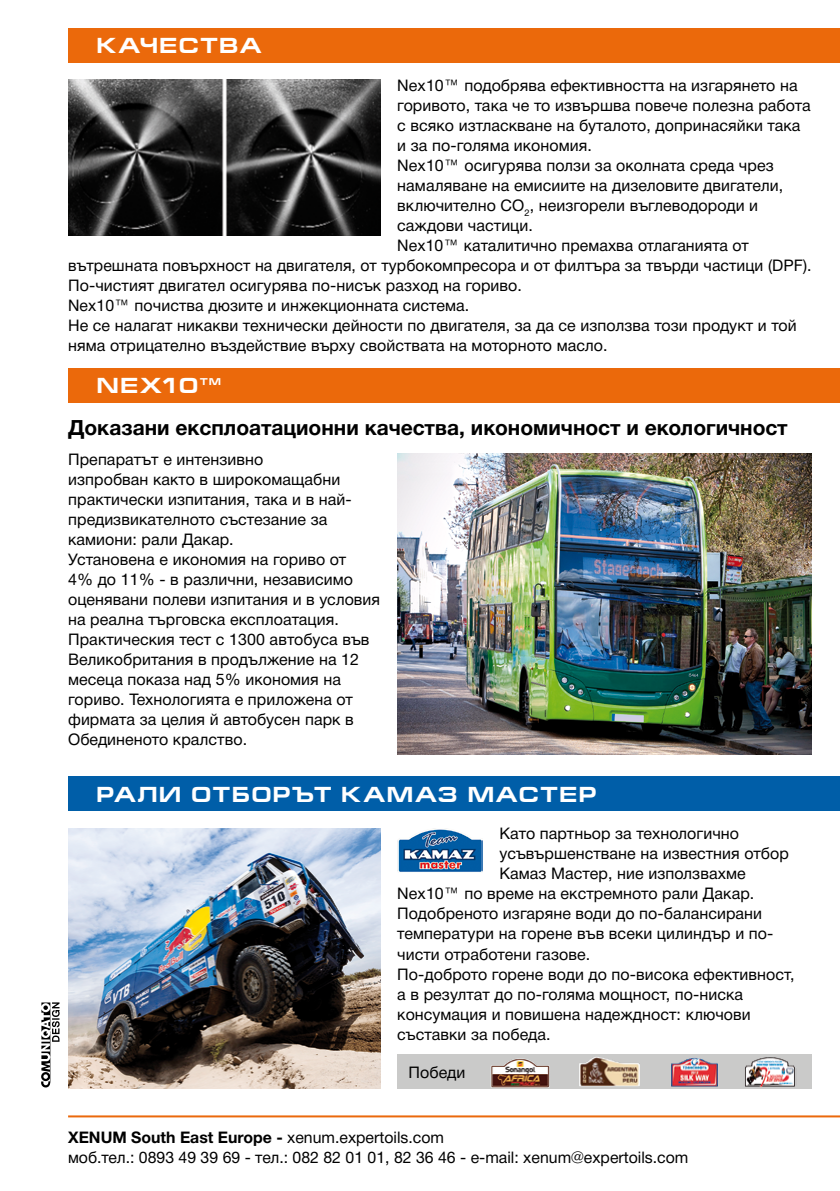
<style>
.page{position:relative;width:840px;height:1191px;background:#fff}
.page>*{position:absolute;margin:0;border:0;box-sizing:border-box;transform-origin:0 0}
.t1{font:700 22px "Europe Ext";letter-spacing:.06em;color:#fff}
.t2{font:700 21px "Helvetica Neue Cyr";color:#000}
.t3{font:16px/20px "Helvetica Neue Cyr";letter-spacing:.005em;color:#000}
.s1{font-weight:700}
</style>
<div class="page">
<img style="left:68px;top:79px;width:312px;height:156px">
<div style="left:68px;top:28px;width:771px;height:34px;background:#eb690b"></div>
<div style="left:68px;top:369px;width:771px;height:34px;background:#eb690b"></div>
<img style="left:397px;top:454px;width:414px;height:300px">
<div style="left:68px;top:777px;width:771px;height:34px;background:#005ea8"></div>
<hr style="left:68px;top:1115px;width:771px;height:2px;background:#eb690b">
<img style="left:397px;top:828px;width:85px;height:44px">
<img style="left:68px;top:828px;width:312px;height:260px">
<div style="left:397px;top:1054px;width:414px;height:35px;background:#cacac9"></div>
<img style="left:490px;top:1058px;width:60px;height:30px">
<img style="left:579px;top:1057px;width:61px;height:30px">
<img style="left:671px;top:1058px;width:46px;height:29px">
<img style="left:745px;top:1057px;width:50px;height:30px">
<svg style="left:41px;top:1002px;width:19px;height:85px"></svg>
<h1 class="t1" style="left:96px;top:33px;width:166px">КАЧЕСТВА</h1>
<p class="t3" style="left:397px;top:75px;width:401px">Nex10™ подобрява ефективността на изгарянето на</p>
<p class="t3" style="left:397px;top:95px;width:414px">горивото, така че то извършва повече полезна работа</p>
<p class="t3" style="left:397px;top:115px;width:404px">с всяко изтласкване на буталото, допринасяйки така</p>
<p class="t3" style="left:397px;top:135px;width:196px">и за по-голяма икономия.</p>
<p class="t3" style="left:397px;top:155px;width:378px">Nex10™ осигурява ползи за околната среда чрез</p>
<p class="t3" style="left:397px;top:175px;width:387px">намаляване на емисиите на дизеловите двигатели,</p>
<p class="t3" style="left:397px;top:195px;width:362px">включително CO<sub>2</sub>, неизгорели въглеводороди и</p>
<p class="t3" style="left:397px;top:215px;width:137px">саждови частици.</p>
<p class="t3" style="left:397px;top:235px;width:353px">Nex10™ каталитично премахва отлаганията от</p>
<p class="t3" style="left:68px;top:255px;width:744px">вътрешната повърхност на двигателя, от турбокомпресора и от филтъра за твърди частици (DPF).</p>
<p class="t3" style="left:68px;top:275px;width:455px">По-чистият двигател осигурява по-нисък разход на гориво.</p>
<p class="t3" style="left:68px;top:295px;width:402px">Nex10™ почиства дюзите и инжекционната система.</p>
<p class="t3" style="left:68px;top:315px;width:729px">Не се налагат никакви технически дейности по двигателя, за да се използва този продукт и той</p>
<p class="t3" style="left:68px;top:335px;width:540px">няма отрицателно въздействие върху свойствата на моторното масло.</p>
<h1 class="t1" style="left:96px;top:373px;width:126px">NEX10<sup>TM</sup></h1>
<h2 class="t2" style="left:68px;top:416px;width:720px">Доказани експлоатационни качества, икономичност и екологичност</h2>
<p class="t3" style="left:68px;top:449px;width:313px">Препаратът е интензивно<br>изпробван както в широкомащабни практически изпитания, така и в най&shy;предизвикателното състезание за камиони: рали Дакар.<br>Установена е икономия на гориво от<br>4% до 11% - в различни, независимо оценявани полеви изпитания и в условия на реална търговска експлоатация.<br>Практическия тест с 1300 автобуса във<br>Великобритания в продължение на 12 месеца показа над 5% икономия на гориво. Технологията е приложена от фирмата за целия й автобусен парк в<br>Обединеното кралство.</p>
<h1 class="t1" style="left:96px;top:782px;width:501px">РАЛИ ОТБОРЪТ КАМАЗ МАСТЕР</h1>
<p class="t3" style="left:499px;top:824px;width:241px">Като партньор за технологично</p>
<p class="t3" style="left:499px;top:844px;width:291px">усъвършенстване на известния отбор</p>
<p class="t3" style="left:499px;top:864px;width:248px">Камаз Мастер, ние използвахме</p>
<p class="t3" style="left:397px;top:884px;width:358px">Nex10™ по време на екстремното рали Дакар.</p>
<p class="t3" style="left:397px;top:904px;width:366px">Подобреното изгаряне води до по-балансирани</p>
<p class="t3" style="left:397px;top:924px;width:377px">температури на горене във всеки цилиндър и по-</p>
<p class="t3" style="left:397px;top:944px;width:194px">чисти отработени газове.</p>
<p class="t3" style="left:397px;top:964px;width:398px">По-доброто горене води до по-висока ефективност,</p>
<p class="t3" style="left:397px;top:984px;width:347px">а в резултат до по-голяма мощност, по-ниска</p>
<p class="t3" style="left:397px;top:1004px;width:355px">консумация и повишена надеждност: ключови</p>
<p class="t3" style="left:397px;top:1024px;width:155px">съставки за победа.</p>
<p class="t3" style="left:408px;top:1062px;width:58px">Победи</p>
<p class="t3" style="left:68px;top:1127px;width:621px"><span class="s1">XENUM South East Europe -</span> xenum.expertoils.com<br>моб.тел.: 0893 49 39 69 - тел.: 082 82 01 01, 82 36 46 - e-mail: xenum@expertoils.com</p>
</div>
